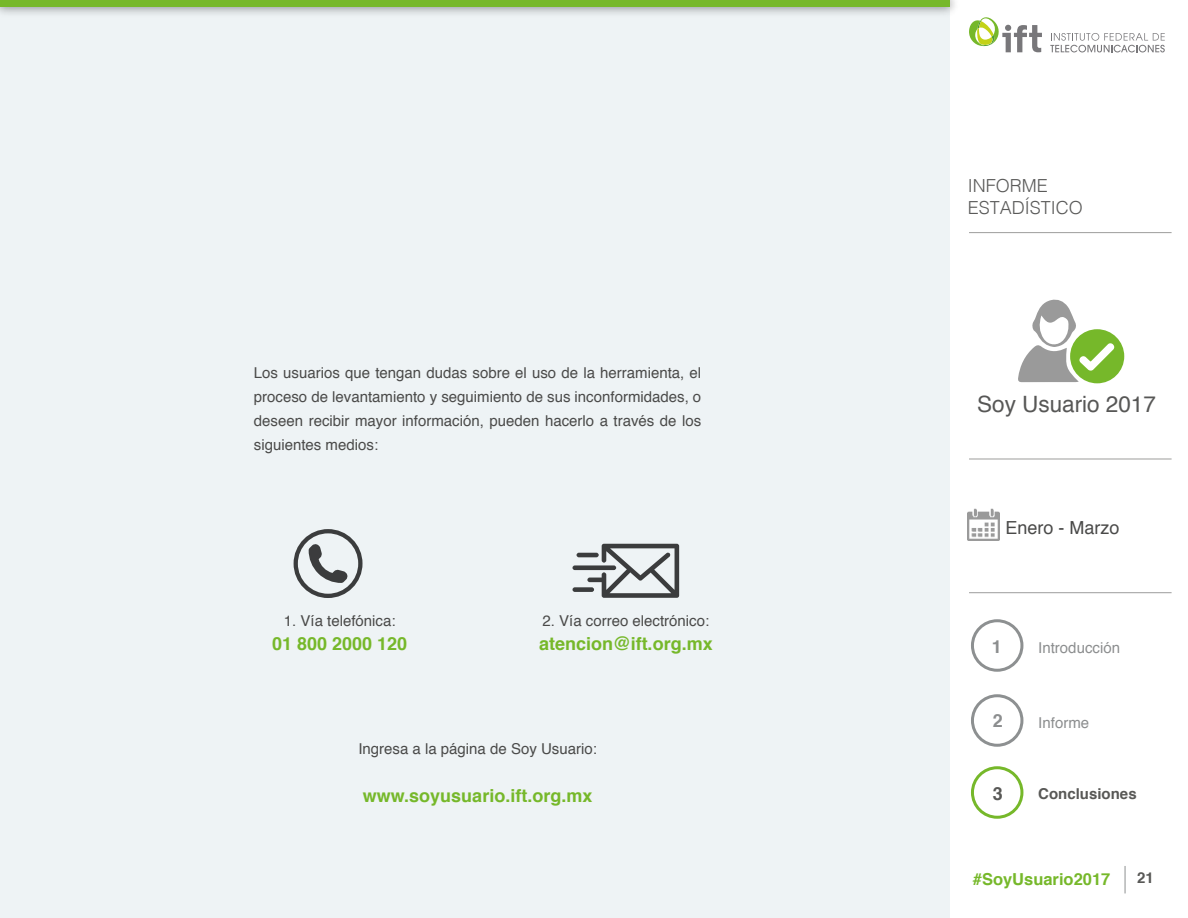
<style>
.page{position:relative;width:1188px;height:918px;background:#fff}
.page>*{position:absolute;margin:0;border:0;box-sizing:border-box;transform-origin:0 0}
.t1{font:22.5px "Helvetica";color:#575756}
.t2{font:700 18px "Helvetica";color:#76b82a}
.t3{font:300 18px/21.6px "Helvetica";color:#5a5a59}
.t4{font:18px "Helvetica";color:#4a4a49}
.t5{font:700 18px "Helvetica";color:#8c8e8f}
.t6{font:700 18px "Helvetica";color:#585856}
.t7{font:700 16.5px "Helvetica";color:#76b82a}
.t8{font:15px/24px "Helvetica";color:#4a4a49;text-align:justify}
.t9{font:15px "Helvetica";color:#8c8e8f}
.t10{font:700 15px "Helvetica";color:#585856}
</style>
<div class="page">
<div style="left:0;top:0;width:950px;height:918px;background:#eef3f5"></div>
<div style="left:0;top:0;width:950px;height:7px;background:#76b82a"></div>
<div style="left:971px;top:619px;width:52px;height:53px;border:3px solid #8d9091;border-radius:50%"></div>
<div style="left:971px;top:694px;width:52px;height:53px;border:3px solid #8d9091;border-radius:50%"></div>
<div style="left:971px;top:766px;width:52px;height:53px;border:3px solid #76b82a;border-radius:50%"></div>
<svg style="left:1125px;top:866px;width:1px;height:27px"></svg>
<svg style="left:1050px;top:33px;width:115px;height:19px"></svg>
<svg style="left:969px;top:17px;width:73px;height:35px"></svg>
<hr style="left:969px;top:232px;width:203px;height:1px;background:#9d9d9c">
<hr style="left:969px;top:592px;width:203px;height:1px;background:#9d9d9c">
<hr style="left:969px;top:459px;width:203px;height:1px;background:#9d9d9c">
<img style="left:968px;top:509px;width:32px;height:32px">
<div style="left:1070px;top:329px;width:54px;height:54px;background:#76b82a;border-radius:50%"></div>
<svg style="left:1018px;top:300px;width:99px;height:82px"></svg>
<svg style="left:294px;top:529px;width:69px;height:69px"></svg>
<svg style="left:587px;top:544px;width:92px;height:54px"></svg>
<div style="left:572px;top:565px;width:44px;height:5px;background:#3b3c3d;border-radius:2px"></div>
<hr style="left:577px;top:553px;width:22px;height:4px;background:#3b3c3d;border-radius:2px">
<div style="left:572px;top:587px;width:22px;height:5px;background:#3b3c3d;border-radius:2px"></div>
<p class="t8" style="left:254px;top:361px;width:449px">Los usuarios que tengan dudas sobre el uso de la herramienta, el proceso de levantamiento y seguimiento de sus inconformidades, o deseen recibir mayor información, pueden hacerlo a través de los siguientes medios:</p>
<p class="t8" style="left:284px;top:609px;width:113px">1. Vía telefónica:</p>
<p class="t2" style="left:272px;top:629px;width:137px">01 800 2000 120</p>
<p class="t8" style="left:543px;top:609px;width:168px">2. Vía correo electrónico:</p>
<p class="t2" style="left:539px;top:629px;width:175px">atencion@ift.org.mx</p>
<p class="t8" style="left:358px;top:737px;width:240px">Ingresa a la página de Soy Usuario:</p>
<p class="t2" style="left:363px;top:781px;width:231px">www.soyusuario.ift.org.mx</p>
<p class="t3" style="left:968px;top:174px;width:117px">INFORME<br>ESTADÍSTICO</p>
<h1 class="t1" style="left:977px;top:386px;width:180px">Soy Usuario 2017</h1>
<p class="t4" style="left:1005px;top:513px;width:116px">Enero - Marzo</p>
<p class="t5" style="left:992px;top:632px;width:12px">1</p>
<p class="t9" style="left:1038px;top:636px;width:83px">Introducción</p>
<p class="t5" style="left:993px;top:706px;width:12px">2</p>
<p class="t6" style="left:993px;top:779px;width:12px">3</p>
<p class="t9" style="left:1038px;top:711px;width:52px">Informe</p>
<p class="t10" style="left:1038px;top:782px;width:100px">Conclusiones</p>
<p class="t7" style="left:973px;top:866px;width:139px">#SoyUsuario2017</p>
<p class="t10" style="left:1137px;top:866px;width:18px">21</p>
</div>
